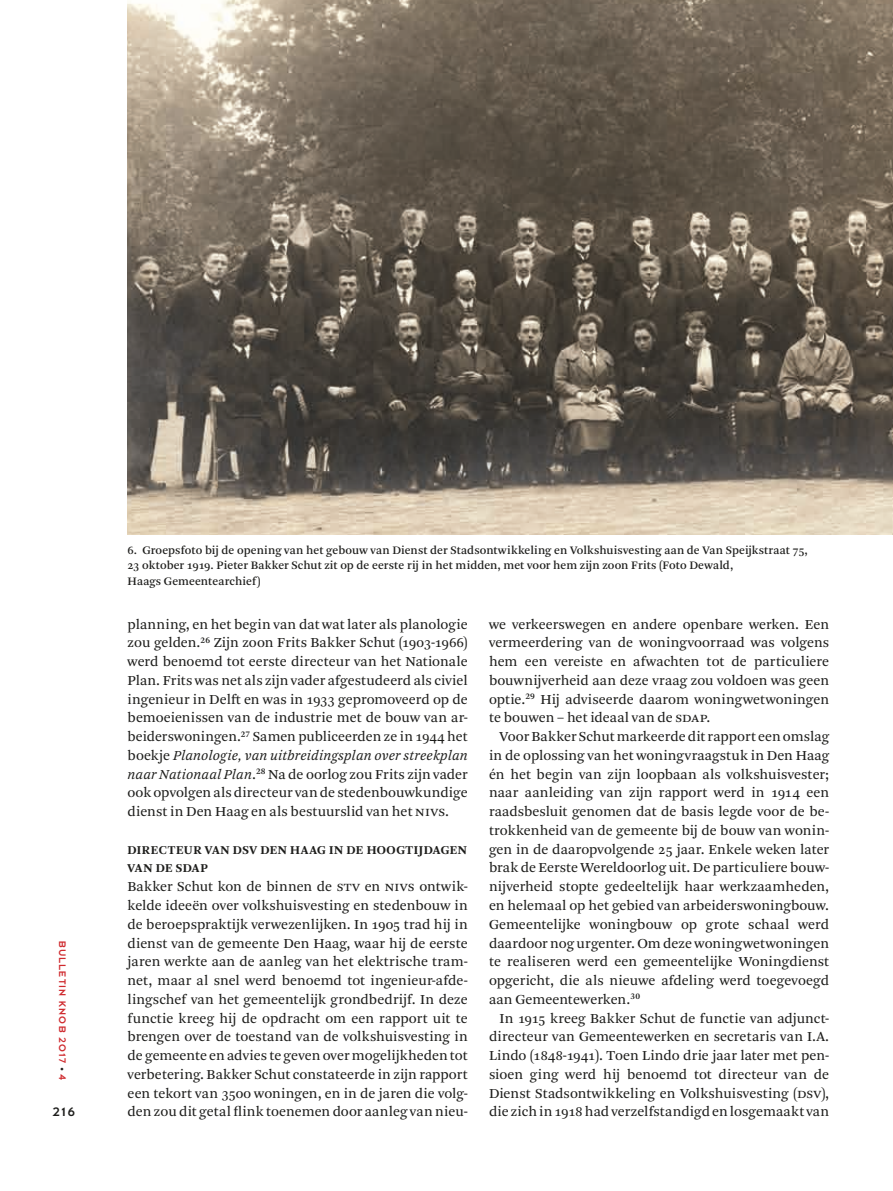
<style>
.page{position:relative;width:893px;height:1191px;background:#fff}
.page>*{position:absolute;margin:0;border:0;box-sizing:border-box;transform-origin:0 0}
.t1{font:14.4px/18.8px "Arnhem Pro Blond";letter-spacing:.005em;color:#1d1d1b;text-align:justify}
.t2{font:13.5px "Dessau Pro";color:#1d1d1b}
.t3{font:700 12.6px/18.8px "Arnhem Pro";letter-spacing:.04em;color:#1d1d1b}
.t4{font:12px/15.8px "Arnhem Pro";letter-spacing:.01em;color:#1d1d1b}
.t5{font:10.5px "Dessau Pro";letter-spacing:.11em;color:#cf292d}
.s1{font-size:8.25px;color:#1d1d1b}
.s2{font-style:italic}
</style>
<div class="page">
<img style="left:128px;top:0;width:765px;height:535px">
<p class="t5" style="left:68px;top:940px;width:141px;rotate:90deg">BULLETIN KNOB 2017 <span class="s1">•</span> 4</p>
<p class="t2" style="left:53px;top:1105px;width:24px">216</p>
<p class="t4" style="left:128px;top:542px;width:682px">6. Groepsfoto bij de opening van het gebouw van Dienst der Stadsontwikkeling en Volkshuisvesting aan de Van Speijkstraat 75,<br>23 oktober 1919. Pieter Bakker Schut zit op de eerste rij in het midden, met voor hem zijn zoon Frits (Foto Dewald,<br>Haags Gemeentearchief)</p>
<p class="t1" style="left:128px;top:615px;width:342px">planning, en het begin van dat wat later als planologie zou gelden.<sup>26</sup> Zijn zoon Frits Bakker Schut (1903-1966) werd benoemd tot eerste directeur van het Nationale Plan. Frits was net als zijn vader afgestudeerd als civiel ingenieur in Delft en was in 1933 gepromoveerd op de bemoeienissen van de industrie met de bouw van ar&shy;beiderswoningen.<sup>27</sup> Samen publiceerden ze in 1944 het boekje <span class="s2">Planologie, van uitbreidingsplan over streekplan naar Nationaal Plan</span>.<sup>28</sup> Na de oorlog zou Frits zijn vader ook opvolgen als directeur van de stedenbouwkundige dienst in Den Haag en als bestuurslid van het NIVS .</p>
<p class="t3" style="left:128px;top:840px;width:341px">DIRECTEUR VAN DSV DEN HAAG IN DE HOOGTIJDAGEN<br>VAN DE SDAP</p>
<p class="t1" style="left:128px;top:877px;width:218px">Bakker Schut kon de binnen de STV</p>
<p class="t1" style="left:128px;top:877px;width:342px;text-indent:237px">en NIVS ontwik&shy;kelde ideeën over volkshuisvesting en stedenbouw in de beroepspraktijk verwezenlijken. In 1905 trad hij in dienst van de gemeente Den Haag, waar hij de eerste jaren werkte aan de aanleg van het elektrische tram&shy;net, maar al snel werd benoemd tot ingenieur-afde&shy;lingschef van het gemeentelijk grondbedrijf. In deze functie kreeg hij de opdracht om een rapport uit te brengen over de toestand van de volkshuisvesting in de gemeente en advies te geven over mogelijkheden tot verbetering. Bakker Schut constateerde in zijn rapport een tekort van 3500 woningen, en in de jaren die volg&shy;den zou dit getal flink toenemen door aanleg van nieu-</p>
<p class="t1" style="left:489px;top:615px;width:342px">we verkeerswegen en andere openbare werken. Een vermeerdering van de woningvoorraad was volgens hem een vereiste en afwachten tot de particuliere bouwnijverheid aan deze vraag zou voldoen was geen optie.<sup>29</sup> Hij adviseerde daarom woningwetwoningen te bouwen – het ideaal van de SDAP.</p>
<p class="t1" style="left:489px;top:727px;width:342px;text-indent:11px">Voor Bakker Schut markeerde dit rapport een omslag in de oplossing van het woningvraagstuk in Den Haag én het begin van zijn loopbaan als volkshuisvester; naar aanleiding van zijn rapport werd in 1914 een raadsbesluit genomen dat de basis legde voor de be&shy;trokkenheid van de gemeente bij de bouw van wonin&shy;gen in de daaropvolgende 25 jaar. Enkele weken later brak de Eerste Wereldoorlog uit. De particuliere bouw&shy;nijverheid stopte gedeeltelijk haar werkzaamheden, en helemaal op het gebied van arbeiderswoningbouw.<br>Gemeentelijke woningbouw op grote schaal werd daardoor nog urgenter. Om deze woningwetwoningen te realiseren werd een gemeentelijke Woningdienst opgericht, die als nieuwe afdeling werd toegevoegd aan Gemeentewerken.<sup>30</sup></p>
<p class="t1" style="left:489px;top:1008px;width:342px;text-indent:11px">In 1915 kreeg Bakker Schut de functie van adjunct&shy;directeur van Gemeentewerken en secretaris van I.A.<br>Lindo (1848-1941). Toen Lindo drie jaar later met pen&shy;sioen ging werd hij benoemd tot directeur van de Dienst Stadsontwikkeling en Volkshuisvesting (DSV), die zich in 1918 had verzelfstandigd en losgemaakt van</p>
</div>
